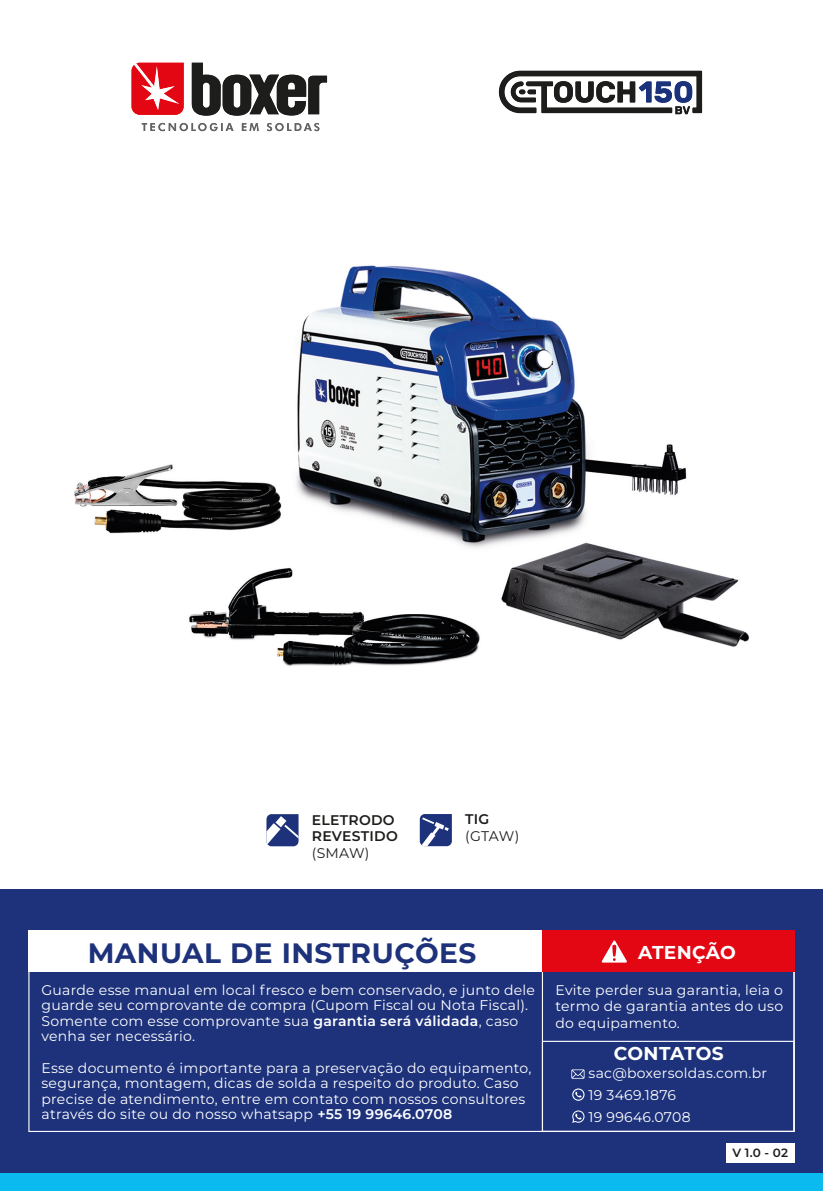
<style>
.page{position:relative;width:823px;height:1191px;background:#fff}
.page>*{position:absolute;margin:0;border:0;box-sizing:border-box;transform-origin:0 0}
.t1{font:700 28px "Montserrat";letter-spacing:.02em;color:#1d327b}
.t2{font:700 18.6px "Montserrat";letter-spacing:.01em;color:#fff}
.t3{font:14px/15.6px "Montserrat";letter-spacing:.02em;color:#fff}
.t4{font:600 14px/16.8px "Montserrat";letter-spacing:.02em;color:#1d1d1b}
.t5{font:14px "Montserrat";color:#1d1d1b}
.t6{font:600 12px "Montserrat";color:#1d1d1b}
.s1{font-weight:600}
</style>
<div class="page">
<div style="left:0;top:889px;width:822px;height:285px;background:#1d327b"></div>
<div style="left:0;top:1174px;width:822px;height:17px;background:#0bbbef"></div>
<svg style="left:266px;top:814px;width:32px;height:32px"></svg>
<svg style="left:419px;top:814px;width:32px;height:32px"></svg>
<svg style="left:28px;top:972px;width:513px;height:160px"></svg>
<svg style="left:541px;top:972px;width:253px;height:68px"></svg>
<div style="left:28px;top:930px;width:766px;height:42px;background:#fff"></div>
<div style="left:541px;top:930px;width:253px;height:42px;background:#e30613"></div>
<svg style="left:601px;top:940px;width:26px;height:22px"></svg>
<svg style="left:541px;top:1040px;width:253px;height:92px"></svg>
<div style="left:725px;top:1143px;width:69px;height:19px;background:#fff"></div>
<img style="left:74px;top:62px;width:675px;height:604px">
<img style="left:192px;top:63px;width:135px;height:53px">
<img style="left:131px;top:63px;width:53px;height:52px">
<img style="left:134px;top:63px;width:45px;height:47px">
<img style="left:158px;top:123px;width:161px;height:8px">
<svg style="left:498px;top:71px;width:203px;height:43px"></svg>
<p class="t4" style="left:312px;top:811px;width:87px">ELETRODO<br>REVESTIDO</p>
<p class="t5" style="left:312px;top:844px;width:59px">(SMAW)</p>
<p class="t4" style="left:465px;top:810px;width:26px">TIG</p>
<p class="t5" style="left:465px;top:826px;width:56px">(GTAW)</p>
<h1 class="t1" style="left:88px;top:934px;width:390px">MANUAL DE INSTRUÇÕES</h1>
<h2 class="t2" style="left:637px;top:940px;width:99px">ATENÇÃO</h2>
<p class="t3" style="left:555px;top:981px;width:229px;line-height:16.8px;text-align:justify">Evite perder sua garantia, leia o termo de garantia antes do uso do equipamento.</p>
<p class="t3" style="left:588px;top:1061px;width:180px;line-height:22px">sac@boxersoldas.com.br<br>19 3469.1876<br>19 99646.0708</p>
<p class="t3" style="left:41px;top:981px;width:494px">Guarde esse manual em local fresco e bem conservado, e junto dele guarde seu comprovante de compra (Cupom Fiscal ou Nota Fiscal).<br>Somente com esse comprovante sua <span class="s1">garantia será válidada</span>, caso venha ser necessário.</p>
<p class="t3" style="left:41px;top:1059px;width:491px">Esse documento é importante para a preservação do equipamento, segurança, montagem, dicas de solda a respeito do produto. Caso precise de atendimento, entre em contato com nossos consultores através do site ou do nosso whatsapp <span class="s1">+55 19 99646.0708</span></p>
<h2 class="t2" style="left:613px;top:1041px;width:111px">CONTATOS</h2>
<p class="t6" style="left:732px;top:1145px;width:57px">V 1.0 - 02</p>
</div>
